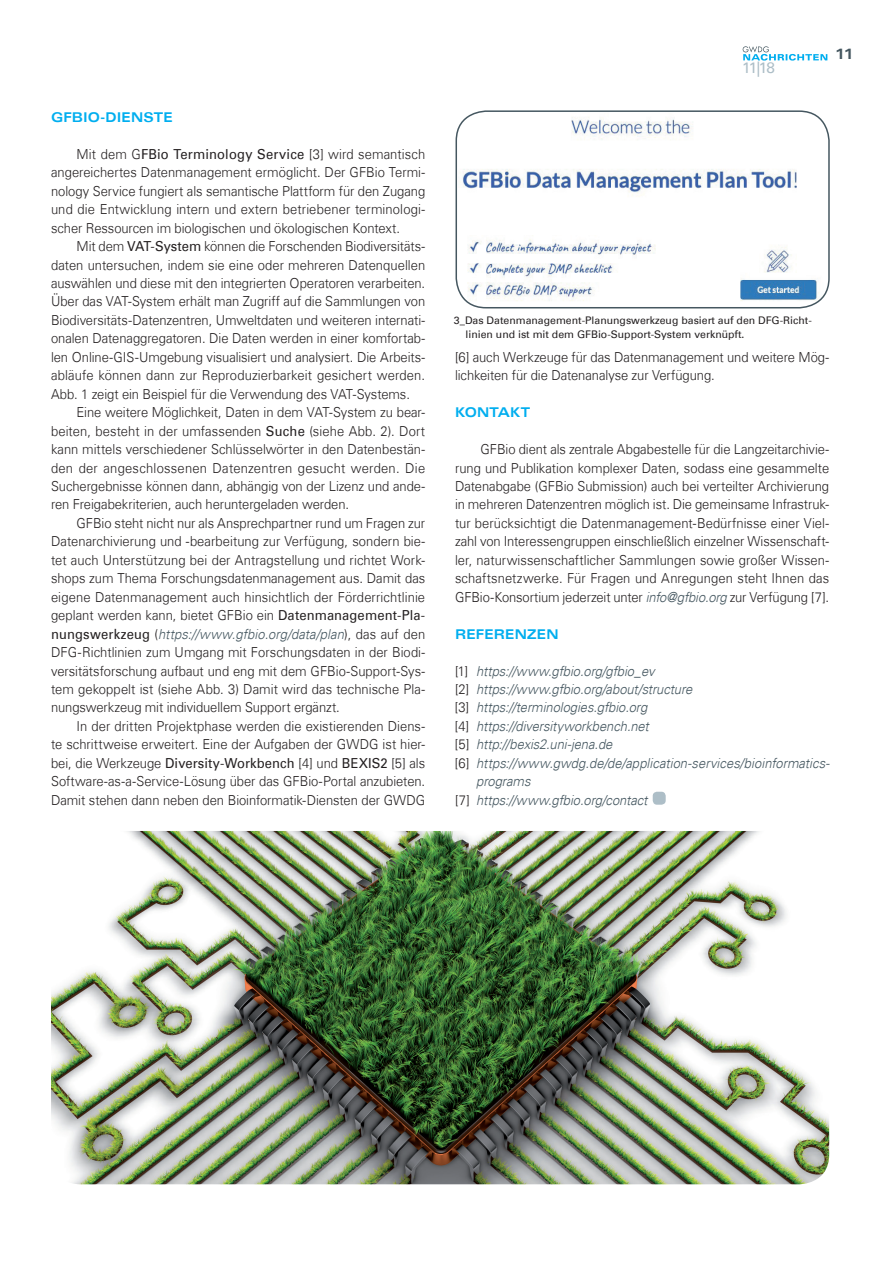
<style>
.page{position:relative;width:893px;height:1263px;background:#fff}
.page>*{position:absolute;margin:0;border:0;box-sizing:border-box;transform-origin:0 0}
.t1{font:15.3px "Univers Com 55 Roman";color:#adbec7}
.t2{font:15px "Univers Com 63 Bold Ext";color:#455760}
.t3{font:300 13.8px/18.5px "Univers Com 45";letter-spacing:-.005em;color:#231f20;text-align:justify;scale:.94 1}
.t4{font:italic 300 13.8px "Univers Com 45";letter-spacing:-.005em;color:#455760;scale:.94 1}
.t5{font:13.5px "Univers Com 63 Bold Ext";letter-spacing:.01em;color:#00aeef;scale:.94 1}
.t6{font:10.5px/13.5px "Univers Com 55 Roman";color:#231f20}
.s1{font-family:"Univers Com 55 Roman";font-weight:400}
.s2{font-style:italic;color:#455760}
.s3{font-style:normal;color:#231f20}
</style>
<div class="page">
<img style="left:51px;top:831px;width:778px;height:353px">
<svg style="left:743px;top:46px;width:84px;height:15px"></svg>
<div style="left:653px;top:792px;width:13px;height:13px;background:#adbec7;border-radius:4px"></div>
<img style="left:458px;top:113px;width:366px;height:193px">
<div style="left:455px;top:110px;width:375px;height:198px;border:2px solid #455760;border-radius:30px"></div>
<p class="t5" style="left:51px;top:109px;width:131px">GFBIO-DIENSTE</p>
<p class="t3" style="left:51px;top:145px;width:400px;text-indent:26px">Mit dem G<span class="s1">FBio Terminology Service</span> [3] wird semantisch angereichertes Datenmanagement ermöglicht. Der GFBio Termi&shy;nology Service fungiert als semantische Plattform für den Zugang und die Entwicklung intern und extern betriebener terminologi&shy;scher Ressourcen im biologischen und ökologischen Kontext.</p>
<p class="t3" style="left:51px;top:237px;width:400px;text-indent:26px">Mit dem <span class="s1">VAT-System</span> können die Forschenden Biodiversitäts&shy;daten untersuchen, indem sie eine oder mehreren Datenquellen auswählen und diese mit den integrierten Operatoren verarbeiten.<br>Über das VAT-System erhält man Zugriff auf die Sammlungen von Biodiversitäts-Datenzentren, Umweltdaten und weiteren internati&shy;onalen Datenaggregatoren. Die Daten werden in einer komfortab&shy;len Online-GIS-Umgebung visualisiert und analysiert. Die Arbeits&shy;abläufe können dann zur Reproduzierbarkeit gesichert werden.<br>Abb. 1 zeigt ein Beispiel für die Verwendung des VAT-Systems.</p>
<p class="t3" style="left:51px;top:403px;width:400px;text-indent:26px">Eine weitere Möglichkeit, Daten in dem VAT-System zu bear&shy;beiten, besteht in der umfassenden <span class="s1">Suche</span> (siehe Abb. 2). Dort kann mittels verschiedener Schlüsselwörter in den Datenbestän&shy;den der angeschlossenen Datenzentren gesucht werden. Die Suchergebnisse können dann, abhängig von der Lizenz und ande&shy;ren Freigabekriterien, auch heruntergeladen werden.</p>
<p class="t3" style="left:51px;top:514px;width:400px;text-indent:26px">GFBio steht nicht nur als Ansprechpartner rund um Fragen zur Datenarchivierung und -bearbeitung zur Verfügung, sondern bie&shy;tet auch Unterstützung bei der Antragstellung und richtet Work&shy;shops zum Thema Forschungsdatenmanagement aus. Damit das eigene Datenmanagement auch hinsichtlich der Förderrichtlinie geplant werden kann, bietet GFBio ein <span class="s1">Datenmanagement-Pla&shy;nungswerkzeug</span> (<span class="s2">https://www.gfbio.org/data/plan</span>), das auf den DFG-Richtlinien zum Umgang mit Forschungsdaten in der Biodi&shy;versitätsforschung aufbaut und eng mit dem GFBio-Support-Sys&shy;tem gekoppelt ist (siehe Abb. 3) Damit wird das technische Pla&shy;nungswerkzeug mit individuellem Support ergänzt.</p>
<p class="t3" style="left:51px;top:717px;width:400px;text-indent:26px">In der dritten Projektphase werden die existierenden Diens&shy;te schrittweise erweitert. Eine der Aufgaben der GWDG ist hier&shy;bei, die Werkzeuge <span class="s1">Diversity-Workbench</span> [4] und <span class="s1">BEXIS2</span> [5] als Software-as-a-Service-Lösung über das GFBio-Portal anzubieten.<br>Damit stehen dann neben den Bioinformatik-Diensten der GWDG</p>
<p class="t1" style="left:742px;top:58px;width:34px">11|18</p>
<p class="t2" style="left:835px;top:45px;width:22px">11</p>
<p class="t6" style="left:466px;top:314px;width:348px;text-indent:-12px">3_Das Datenmanagement-Planungswerkzeug basiert auf den DFG-Richt&shy;linien und ist mit dem GFBio-Support-System verknüpft.</p>
<p class="t3" style="left:455px;top:348px;width:400px">[6] auch Werkzeuge für das Datenmanagement und weitere Mög&shy;lichkeiten für die Datenanalyse zur Verfügung.</p>
<p class="t5" style="left:455px;top:405px;width:82px">KONTAKT</p>
<p class="t3" style="left:455px;top:440px;width:400px;text-indent:26px">GFBio dient als zentrale Abgabestelle für die Langzeitarchivie&shy;rung und Publikation komplexer Daten, sodass eine gesammelte Datenabgabe (GFBio Submission) auch bei verteilter Archivierung in mehreren Datenzentren möglich ist. Die gemeinsame Infrastruk&shy;tur berücksichtigt die Datenmanagement-Bedürfnisse einer Viel&shy;zahl von Interessengruppen einschließlich einzelner Wissenschaft&shy;ler, naturwissenschaftlicher Sammlungen sowie großer Wissen&shy;schaftsnetzwerke. Für Fragen und Anregungen steht Ihnen das GFBio-Konsortium jederzeit unter <span class="s2">info@gfbio.org</span> zur Verfügung [7].</p>
<p class="t5" style="left:455px;top:626px;width:112px">REFERENZEN</p>
<p class="t4" style="left:455px;top:662px;width:214px"><span class="s3">[1]</span> https://www.gfbio.org/gfbio_ev</p>
<p class="t4" style="left:455px;top:681px;width:254px"><span class="s3">[2]</span> https://www.gfbio.org/about/structure</p>
<p class="t4" style="left:455px;top:699px;width:206px"><span class="s3">[3]</span> https://terminologies.gfbio.org</p>
<p class="t4" style="left:455px;top:718px;width:208px"><span class="s3">[4]</span> https://diversityworkbench.net</p>
<p class="t4" style="left:455px;top:736px;width:169px"><span class="s3">[5]</span> http://bexis2.uni-jena.de</p>
<p class="t4" style="left:455px;top:754px;width:400px"><span class="s3">[6]</span> https://www.gwdg.de/de/application-services/bioinformatics-</p>
<p class="t4" style="left:476px;top:773px;width:59px">programs</p>
<p class="t4" style="left:455px;top:791px;width:206px"><span class="s3">[7]</span> https://www.gfbio.org/contact</p>
</div>
